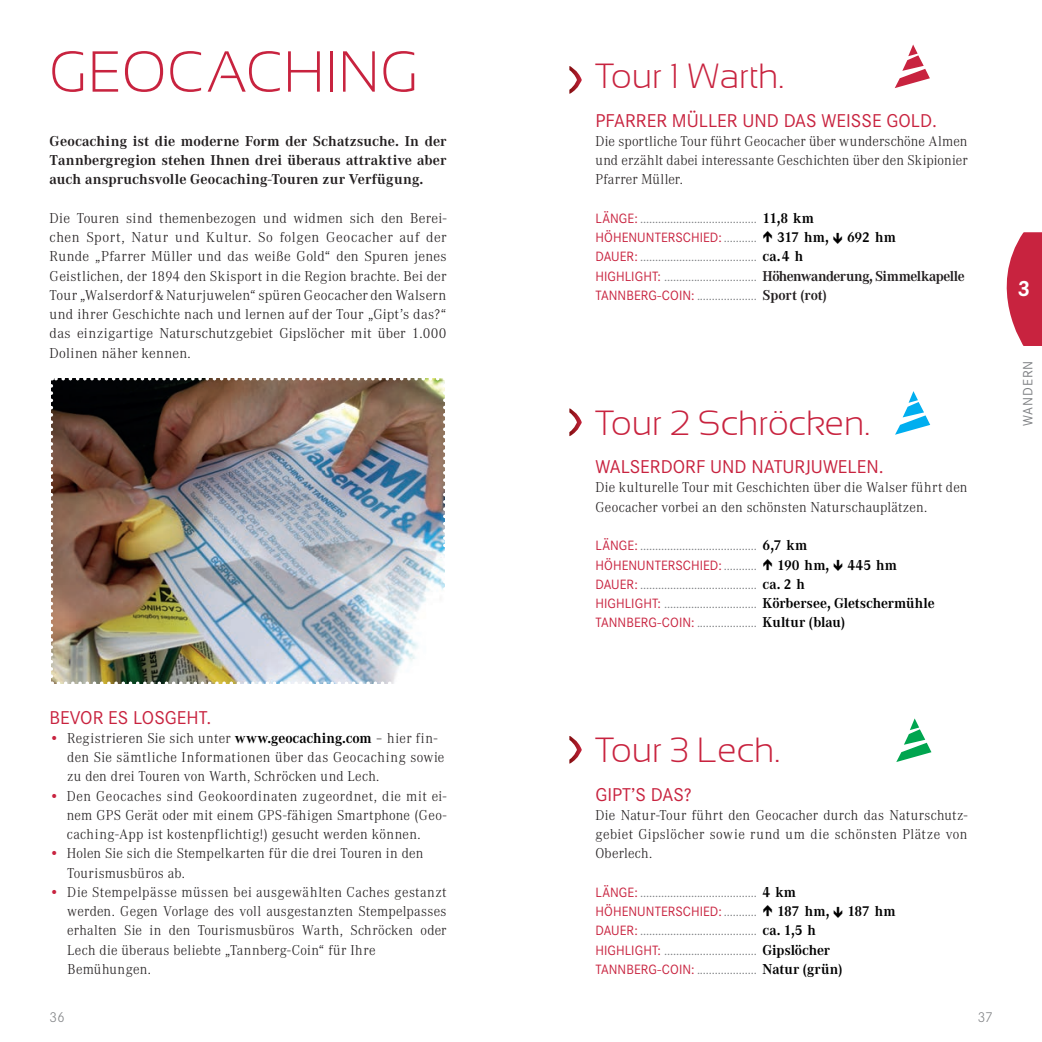
<style>
.page{position:relative;width:1042px;height:1042px;background:#fff}
.page>*{position:absolute;margin:0;border:0;box-sizing:border-box;transform-origin:0 0}
.KAPITEL{font:300 57.75px "Sansation";letter-spacing:.035em;color:#c8233f;scale:.95 1}
._2_HEAD{font:300 35px "Sansation";color:#c8233f}
.EINLEITUNG{font:700 22.75px "Corporate S Pro";color:#fff}
.SUBHEAD{font:19.25px "Corporate S Pro";color:#c8233f}
.FLIESSTEXT{font:300 14.88px/19.2px "Corporate A";letter-spacing:.02em;color:#231f20;text-align:justify}
.FLIESSTEXT-2{font:300 14.88px "Corporate A";color:#808285}
.EINLEITUNG-2{font:700 14.88px/19.2px "Corporate A";letter-spacing:.01em;color:#231f20;text-align:justify}
.FLIESSTEXT-3{font:700 14.88px "Corporate A";letter-spacing:-.005em;color:#000}
.t1{font:300 14.88px "Corporate S Pro";color:#808285}
.FLIESSTEXT-4{font:14px "Corporate S Pro";letter-spacing:.005em;color:#c8233f}
.EINLEITUNG-3{font:14px "Corporate S Pro";letter-spacing:.065em;color:#808285}
.s1{font-family:"Corporate S Pro";font-weight:400;font-size:14px;color:#c8233f}
.s2{font-weight:700;color:#000}
.s3{font-family:"Corporate A";font-weight:300;font-size:14.88px;color:#808285}
.s4{font-weight:700;color:#231f20}
.s5{color:#c8233f}
</style>
<div class="page">
<img style="left:51px;top:378px;width:394px;height:306px">
<svg style="left:894px;top:45px;width:36px;height:43px"></svg>
<svg style="left:895px;top:391px;width:35px;height:44px"></svg>
<svg style="left:896px;top:718px;width:35px;height:44px"></svg>
<svg style="left:569px;top:66px;width:13px;height:28px"></svg>
<svg style="left:569px;top:408px;width:13px;height:28px"></svg>
<svg style="left:569px;top:736px;width:13px;height:27px"></svg>
<svg style="left:1006px;top:232px;width:36px;height:114px"></svg>
<p class="KAPITEL" style="left:50px;top:40px;width:389px">GEOCACHING</p>
<p class="EINLEITUNG-2" style="left:50px;top:131px;width:398px">Geocaching ist die moderne Form der Schatzsuche. In der Tannbergregion stehen Ihnen drei überaus attraktive aber auch anspruchsvolle Geocaching-Touren zur Verfügung.</p>
<p class="FLIESSTEXT" style="left:50px;top:208px;width:398px">Die Touren sind themenbezogen und widmen sich den Berei&shy;chen Sport, Natur und Kultur. So folgen Geocacher auf der Runde „Pfarrer Müller und das weiße Gold“ den Spuren jenes Geistlichen, der 1894 den Skisport in die Region brachte. Bei der Tour „Walserdorf &amp; Naturjuwelen“ spüren Geocacher den Walsern und ihrer Geschichte nach und lernen auf der Tour „Gipt’s das?“ das einzigartige Naturschutzgebiet Gipslöcher mit über 1.000<br>Dolinen näher kennen.</p>
<p class="_2_HEAD" style="left:595px;top:57px;width:190px">Tour 1 Warth.</p>
<p class="SUBHEAD" style="left:595px;top:106px;width:343px">PFARRER MÜLLER UND DAS WEISSE GOLD.</p>
<p class="FLIESSTEXT" style="left:595px;top:131px;width:374px">Die sportliche Tour führt Geocacher über wunderschöne Almen und erzählt dabei interessante Geschichten über den Skipionier Pfarrer Müller.</p>
<p class="FLIESSTEXT-2" style="left:595px;top:208px;width:220px"><span class="s1">LÄNGE:</span> ....................................... <span class="s2">11,8 km</span></p>
<p class="FLIESSTEXT-4" style="left:595px;top:227px;width:163px">HÖHENUNTERSCHIED: <span class="s3">...........</span></p>
<p class="FLIESSTEXT-3" style="left:777px;top:227px;width:120px">317 hm, 692 hm</p>
<p class="FLIESSTEXT-2" style="left:595px;top:247px;width:209px"><span class="s1">DAUER:</span> ....................................... <span class="s2">ca. 4 h</span></p>
<p class="FLIESSTEXT-2" style="left:595px;top:266px;width:371px"><span class="s1">HIGHLIGHT:</span> ............................... <span class="s4">Höhenwanderung, Simmelkapelle</span></p>
<p class="FLIESSTEXT-2" style="left:595px;top:285px;width:233px"><span class="s1">TANNBERG-COIN:</span> .................... <span class="s4">Sport (rot)</span></p>
<p class="_2_HEAD" style="left:595px;top:403px;width:276px">Tour 2 Schröcken.</p>
<p class="SUBHEAD" style="left:595px;top:453px;width:290px">WALSERDORF UND NATURJUWELEN.</p>
<p class="FLIESSTEXT" style="left:595px;top:477px;width:374px">Die kulturelle Tour mit Geschichten über die Walser führt den<br>Geocacher vorbei an den schönsten Naturschauplätzen.</p>
<p class="FLIESSTEXT-2" style="left:595px;top:535px;width:213px"><span class="s1">LÄNGE:</span> ....................................... <span class="s2">6,7 km</span></p>
<p class="FLIESSTEXT-4" style="left:595px;top:555px;width:163px">HÖHENUNTERSCHIED: <span class="s3">...........</span></p>
<p class="FLIESSTEXT-3" style="left:777px;top:555px;width:121px">190 hm, 445 hm</p>
<p class="FLIESSTEXT-2" style="left:595px;top:574px;width:211px"><span class="s1">DAUER:</span> ....................................... <span class="s2">ca. 2 h</span></p>
<p class="FLIESSTEXT-2" style="left:595px;top:593px;width:341px"><span class="s1">HIGHLIGHT:</span> ............................... <span class="s2">Körbersee, Gletschermühle</span></p>
<p class="FLIESSTEXT-2" style="left:595px;top:612px;width:251px"><span class="s1">TANNBERG-COIN:</span> .................... <span class="s2">Kultur (blau)</span></p>
<p class="EINLEITUNG" style="left:1017px;top:271px;width:14px">3</p>
<p class="EINLEITUNG-3" style="left:1017px;top:426px;width:67px;rotate:-90deg">WANDERN</p>
<p class="SUBHEAD" style="left:50px;top:703px;width:163px">BEVOR ES LOSGEHT.</p>
<p class="FLIESSTEXT" style="left:67px;top:728px;width:379px;text-align:left;text-indent:-17px"><span class="s5">•</span> Registrieren Sie sich unter <span class="s2">www.geocaching.com</span> – hier fin&shy;den Sie sämtliche Informationen über das Geocaching sowie zu den drei Touren von Warth, Schröcken und Lech.</p>
<p class="FLIESSTEXT" style="left:67px;top:785px;width:381px;text-indent:-17px"><span class="s5">•</span> Den Geocaches sind Geokoordinaten zugeordnet, die mit ei&shy;nem GPS Gerät oder mit einem GPS-fähigen Smartphone (Geo&shy;caching-App ist kostenpflichtig!) gesucht werden können.</p>
<p class="FLIESSTEXT" style="left:50px;top:843px;width:375px"><span class="s5">•</span> Holen Sie sich die Stempelkarten für die drei Touren in den</p>
<p class="FLIESSTEXT" style="left:67px;top:862px;width:119px">Tourismusbüros ab.</p>
<p class="FLIESSTEXT" style="left:67px;top:882px;width:381px;text-indent:-18px"><span class="s5">•</span> Die Stempelpässe müssen bei ausgewählten Caches gestanzt werden. Gegen Vorlage des voll ausgestanzten Stempelpasses erhalten Sie in den Tourismusbüros Warth, Schröcken oder Lech die überaus beliebte „Tannberg-Coin“ für Ihre</p>
<p class="FLIESSTEXT" style="left:68px;top:959px;width:85px">Bemühungen.</p>
<p class="_2_HEAD" style="left:595px;top:730px;width:186px">Tour 3 Lech.</p>
<p class="SUBHEAD" style="left:595px;top:780px;width:98px">GIPT’S DAS?</p>
<p class="FLIESSTEXT" style="left:595px;top:805px;width:374px">Die Natur-Tour führt den Geocacher durch das Naturschutz&shy;gebiet Gipslöcher sowie rund um die schönsten Plätze von Oberlech.</p>
<p class="FLIESSTEXT-2" style="left:595px;top:882px;width:202px"><span class="s1">LÄNGE:</span> ....................................... <span class="s2">4 km</span></p>
<p class="FLIESSTEXT-4" style="left:595px;top:901px;width:163px">HÖHENUNTERSCHIED: <span class="s3">...........</span></p>
<p class="FLIESSTEXT-3" style="left:777px;top:901px;width:120px">187 hm, 187 hm</p>
<p class="FLIESSTEXT-2" style="left:595px;top:920px;width:222px"><span class="s1">DAUER:</span> ....................................... <span class="s2">ca. 1,5 h</span></p>
<p class="FLIESSTEXT-2" style="left:595px;top:940px;width:236px"><span class="s1">HIGHLIGHT:</span> ............................... <span class="s2">Gipslöcher</span></p>
<p class="FLIESSTEXT-2" style="left:595px;top:959px;width:249px"><span class="s1">TANNBERG-COIN:</span> .................... <span class="s2">Natur (grün)</span></p>
<p class="t1" style="left:50px;top:1007px;width:17px">36</p>
<p class="t1" style="left:977px;top:1007px;width:16px">37</p>
</div>
